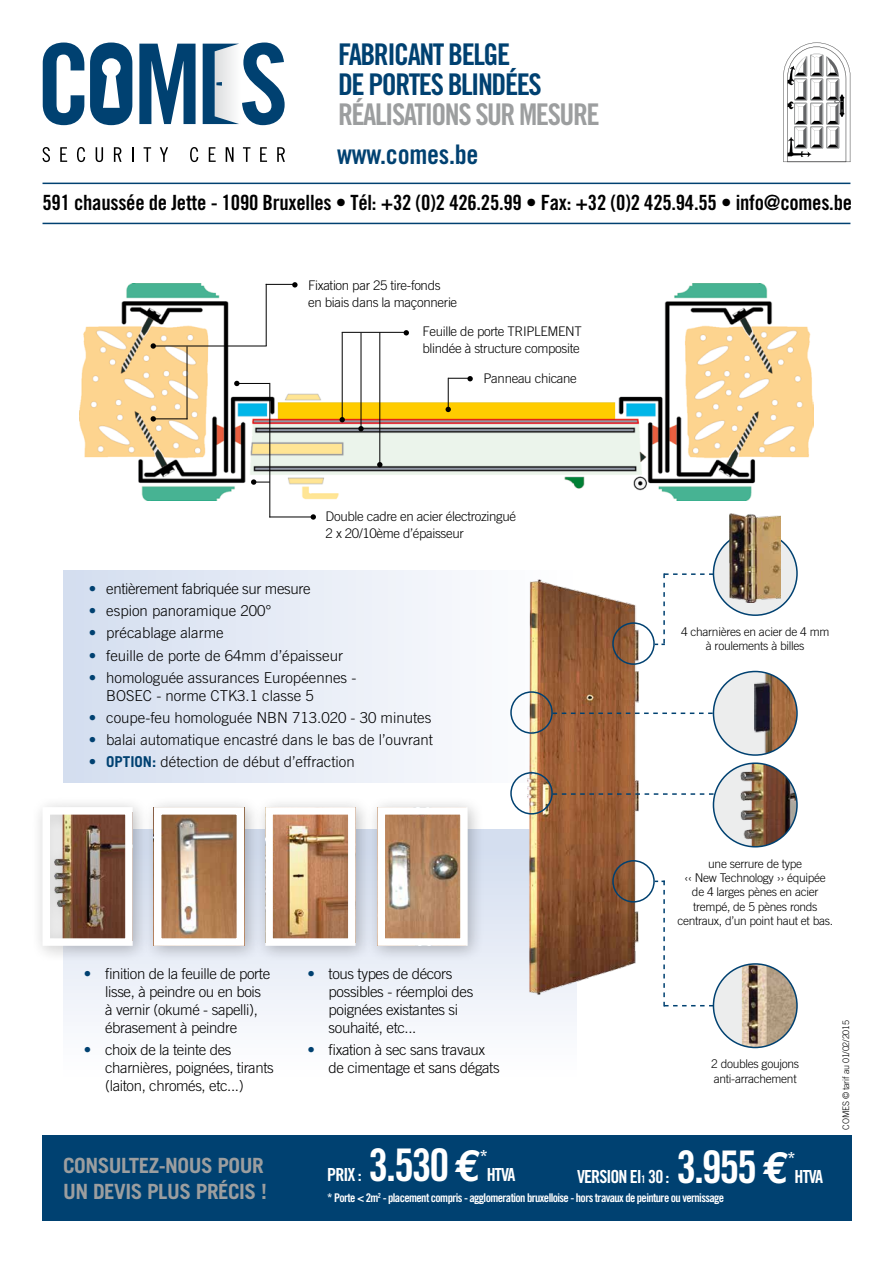
<style>
.page{position:relative;width:893px;height:1263px;background:#fff}
.page>*{position:absolute;margin:0;border:0;box-sizing:border-box;transform-origin:0 0}
.t1{font:45px "Trade Gothic Bold Cond Twenty";letter-spacing:-.05em;color:#fff}
.t2{font:29.85px/29.8px "Trade Gothic Bold Cond Twenty";letter-spacing:-.05em;color:#004171}
.t3{font:29.85px "Trade Gothic Bold Cond Twenty";letter-spacing:-.05em;color:#9c9e9f}
.t4{font:27px "Trade Gothic Bold Cond Twenty";letter-spacing:-.01em;color:#004171}
.t5{font:21px "Trade Gothic Bold Cond Twenty";letter-spacing:-.01em;color:#000}
.t6{font:700 21px/25.2px "Trade Gothic";letter-spacing:-.025em;color:#9c9e9f}
.t7{font:18px/18px "Trade Gothic Bold Cond Twenty";letter-spacing:-.05em;color:#fff}
.t8{font:300 15px/18px "Trade Gothic";letter-spacing:-.025em;color:#000}
.t9{font:300 15px/18px "Trade Gothic";color:#000}
.t10{font:300 13.2px/17.1px "Trade Gothic";letter-spacing:-.025em;color:#000}
.t11{font:300 12px/14.4px "Trade Gothic";letter-spacing:-.025em;color:#000;text-align:center}
.t12{font:12px "Trade Gothic Bold Cond Twenty";letter-spacing:-.05em;color:#fff}
.t13{font:300 9px "Trade Gothic";letter-spacing:-.025em;color:#000}
.s1{color:#004171}
.s2{font-weight:700;color:#004171}
.s3{font-family:"Euro Mono";font-weight:700}
.s4{font-size:10.5px}
</style>
<div class="page">
<div style="left:63px;top:830px;width:514px;height:298px;background:linear-gradient(to bottom,#d2dcef,#fff)"></div>
<div style="left:63px;top:570px;width:514px;height:213px;background:linear-gradient(to right,#d3deef,#fffeff)"></div>
<img style="left:527px;top:579px;width:111px;height:415px">
<svg style="left:43px;top:43px;width:41px;height:82px"></svg>
<svg style="left:139px;top:44px;width:57px;height:80px"></svg>
<svg style="left:43px;top:147px;width:7px;height:15px"></svg>
<svg style="left:60px;top:147px;width:7px;height:15px"></svg>
<svg style="left:77px;top:147px;width:8px;height:15px"></svg>
<svg style="left:96px;top:147px;width:7px;height:15px"></svg>
<svg style="left:114px;top:147px;width:8px;height:15px"></svg>
<svg style="left:132px;top:147px;width:2px;height:15px"></svg>
<svg style="left:144px;top:147px;width:7px;height:15px"></svg>
<svg style="left:160px;top:147px;width:8px;height:15px"></svg>
<svg style="left:190px;top:147px;width:8px;height:15px"></svg>
<svg style="left:209px;top:147px;width:7px;height:15px"></svg>
<svg style="left:226px;top:147px;width:8px;height:15px"></svg>
<svg style="left:243px;top:147px;width:7px;height:15px"></svg>
<svg style="left:260px;top:147px;width:7px;height:15px"></svg>
<svg style="left:277px;top:147px;width:8px;height:15px"></svg>
<svg style="left:203px;top:43px;width:82px;height:82px"></svg>
<svg style="left:90px;top:43px;width:42px;height:82px"></svg>
<svg style="left:783px;top:43px;width:67px;height:119px"></svg>
<div style="left:42px;top:1135px;width:809px;height:85px;background:#004171"></div>
<hr style="left:43px;top:183px;width:807px;height:1px;background:#004171">
<hr style="left:43px;top:223px;width:807px;height:1px;background:#004171">
<img style="left:79px;top:284px;width:735px;height:217px">
<hr style="left:153px;top:345px;width:114px;height:1px;background:#000">
<hr style="left:269px;top:516px;width:44px;height:1px;background:#000">
<hr style="left:237px;top:383px;width:33px;height:1px;background:#000">
<hr style="left:342px;top:332px;width:64px;height:1px;background:#000">
<hr style="left:153px;top:418px;width:34px;height:1px;background:#000">
<hr style="left:187px;top:346px;width:1px;height:73px;background:#000">
<hr style="left:269px;top:383px;width:1px;height:134px;background:#000">
<hr style="left:266px;top:284px;width:1px;height:62px;background:#000">
<svg style="left:151px;top:343px;width:5px;height:6px"></svg>
<svg style="left:234px;top:381px;width:6px;height:5px"></svg>
<svg style="left:266px;top:282px;width:32px;height:5px"></svg>
<svg style="left:404px;top:330px;width:5px;height:5px"></svg>
<svg style="left:448px;top:376px;width:25px;height:5px"></svg>
<svg style="left:151px;top:416px;width:5px;height:5px"></svg>
<svg style="left:251px;top:479px;width:19px;height:6px"></svg>
<svg style="left:311px;top:514px;width:5px;height:6px"></svg>
<svg style="left:377px;top:462px;width:5px;height:5px"></svg>
<svg style="left:358px;top:426px;width:6px;height:5px"></svg>
<svg style="left:340px;top:417px;width:5px;height:5px"></svg>
<svg style="left:446px;top:407px;width:5px;height:5px"></svg>
<hr style="left:379px;top:332px;width:1px;height:133px;background:#000">
<hr style="left:361px;top:333px;width:1px;height:96px;background:#000">
<hr style="left:342px;top:332px;width:1px;height:88px;background:#000">
<hr style="left:448px;top:378px;width:1px;height:31px;background:#000">
<div style="left:612px;top:622px;width:43px;height:43px;border:2px solid #004171;border-radius:50%"></div>
<div style="left:510px;top:772px;width:43px;height:42px;border:2px solid #004171;border-radius:50%"></div>
<div style="left:510px;top:691px;width:43px;height:43px;border:2px solid #004171;border-radius:50%"></div>
<div style="left:612px;top:860px;width:43px;height:42px;border:2px solid #004171;border-radius:50%"></div>
<div style="left:713px;top:532px;width:84px;height:83px;background:#eceded;border-radius:50%"></div>
<div style="left:713px;top:531px;width:85px;height:85px;border:2px solid #004171;border-radius:50%"></div>
<div style="left:713px;top:671px;width:84px;height:84px;background:#eceded;border-radius:50%"></div>
<img style="left:754px;top:671px;width:43px;height:83px">
<div style="left:713px;top:671px;width:85px;height:85px;border:2px solid #004171;border-radius:50%"></div>
<div style="left:713px;top:763px;width:84px;height:84px;background:#eceded;border-radius:50%"></div>
<img style="left:741px;top:765px;width:56px;height:82px">
<div style="left:713px;top:762px;width:85px;height:85px;border:2px solid #004171;border-radius:50%"></div>
<div style="left:713px;top:964px;width:84px;height:83px;background:#eceded;border-radius:50%"></div>
<img style="left:742px;top:964px;width:55px;height:83px">
<div style="left:713px;top:963px;width:85px;height:85px;border:2px solid #004171;border-radius:50%"></div>
<img style="left:729px;top:513px;width:52px;height:89px">
<div style="left:143px;top:796px;width:118px;height:167px;background:#000;opacity:.25"></div>
<img style="left:163px;top:816px;width:72px;height:121px">
<div style="left:154px;top:807px;width:90px;height:139px;border:8px solid #fff"></div>
<div style="left:31px;top:796px;width:119px;height:167px;background:#000;opacity:.25"></div>
<img style="left:54px;top:816px;width:70px;height:121px">
<div style="left:43px;top:807px;width:90px;height:139px;border:8px solid #fff"></div>
<div style="left:254px;top:796px;width:119px;height:167px;background:#000;opacity:.25"></div>
<img style="left:274px;top:816px;width:73px;height:121px">
<div style="left:265px;top:807px;width:91px;height:139px;border:8px solid #fff"></div>
<div style="left:366px;top:796px;width:119px;height:167px;background:#000;opacity:.25"></div>
<img style="left:386px;top:816px;width:73px;height:121px">
<div style="left:377px;top:807px;width:91px;height:139px;border:8px solid #fff"></div>
<svg style="left:553px;top:712px;width:160px;height:2px"></svg>
<svg style="left:553px;top:793px;width:161px;height:2px"></svg>
<svg style="left:655px;top:880px;width:59px;height:126px"></svg>
<svg style="left:655px;top:573px;width:59px;height:72px"></svg>
<h2 class="t2" style="left:338px;top:40px;width:205px">FABRICANT BELGE<br>DE PORTES BLINDÉES</h2>
<h2 class="t3" style="left:338px;top:96px;width:263px">RÉALISATIONS SUR MESURE</h2>
<h3 class="t4" style="left:337px;top:138px;width:143px">www.comes.be</h3>
<h3 class="t5" style="left:43px;top:190px;width:811px">591 chaussée de Jette - 1090 Bruxelles • Tél: +32 (0)2 426.25.99 • Fax: +32 (0)2 425.94.55 • info@comes.be</h3>
<p class="t10" style="left:308px;top:276px;width:151px">Fixation par 25 tire-fonds en biais dans la maçonnerie</p>
<p class="t10" style="left:422px;top:322px;width:161px">Feuille de porte TRIPLEMENT blindée à structure composite</p>
<p class="t10" style="left:484px;top:369px;width:95px">Panneau chicane</p>
<p class="t10" style="left:326px;top:507px;width:192px">Double cadre en acier électrozingué<br>2 x 20/10ème d’épaisseur</p>
<p class="t8" style="left:89px;top:579px;width:223px"><span class="s1">•</span> entièrement fabriquée sur mesure</p>
<p class="t9" style="left:89px;top:601px;width:184px"><span class="s1">•</span> espion panoramique 200°</p>
<p class="t9" style="left:89px;top:624px;width:136px"><span class="s1">•</span> précablage alarme</p>
<p class="t9" style="left:89px;top:646px;width:256px"><span class="s1">•</span> feuille de porte de 64mm d’épaisseur</p>
<p class="t9" style="left:106px;top:668px;width:252px;text-indent:-17px"><span class="s1">•</span> homologuée assurances Européennes -<br>BOSEC - norme CTK3.1 classe 5</p>
<p class="t9" style="left:89px;top:708px;width:344px"><span class="s1">•</span> coupe-feu homologuée NBN 713.020 - 30 minutes</p>
<p class="t9" style="left:89px;top:731px;width:346px"><span class="s1">•</span> balai automatique encastré dans le bas de l’ouvrant</p>
<p class="t9" style="left:89px;top:753px;width:267px"><span class="s1">•</span> <span class="s2">OPTION:</span> détection de début d’effraction</p>
<p class="t11" style="left:681px;top:624px;width:150px">4 charnières en acier de 4 mm à roulements à billes</p>
<p class="t8" style="left:105px;top:964px;width:167px;text-indent:-21px"><span class="s1">•</span> finition de la feuille de porte lisse, à peindre ou en bois à vernir (okumé - sapelli), ébrasement à peindre</p>
<p class="t8" style="left:105px;top:1041px;width:170px;text-indent:-21px"><span class="s1">•</span> choix de la teinte des charnières, poignées, tirants (laiton, chromés, etc...)</p>
<h3 class="t6" style="left:63px;top:1153px;width:205px">CONSULTEZ-NOUS POUR<br>UN DEVIS PLUS PRÉCIS !</h3>
<p class="t11" style="left:677px;top:856px;width:157px">une serrure de type<br>‹‹ New Technology ›› équipée de 4 larges pènes en acier trempé, de 5 pènes ronds centraux, d’un point haut et bas.</p>
<p class="t8" style="left:329px;top:964px;width:146px;text-indent:-21px"><span class="s1">•</span> tous types de décors possibles - réemploi des poignées existantes si souhaité, etc...</p>
<p class="t8" style="left:329px;top:1041px;width:173px;text-indent:-21px"><span class="s1">•</span> fixation à sec sans travaux de cimentage et sans dégats</p>
<p class="t11" style="left:711px;top:1057px;width:89px;text-align:left">2 doubles goujons anti-arrachement</p>
<h1 class="t1" style="left:369px;top:1138px;width:115px">3.530 <span class="s3">E</span></h1>
<p class="t7" style="left:487px;top:1148px;width:30px;text-indent:-7px">*<br>HTVA</p>
<p class="t12" style="left:327px;top:1191px;width:398px">* Porte &lt; 2m<sup>2</sup> - placement compris - agglomeration bruxelloise - hors travaux de peinture ou vernissage</p>
<h1 class="t1" style="left:676px;top:1139px;width:115px">3.955 <span class="s3">E</span></h1>
<p class="t7" style="left:795px;top:1149px;width:30px;text-indent:-7px">*<br>HTVA</p>
<p class="t7" style="left:327px;top:1166px;width:36px">PRIX :</p>
<p class="t7" style="left:577px;top:1167px;width:94px">VERSION EI<span class="s4">1</span> 30 :</p>
<p class="t13" style="left:841px;top:1129px;width:111px;rotate:-90deg">COMES © tarif au 01/02/2015</p>
</div>
